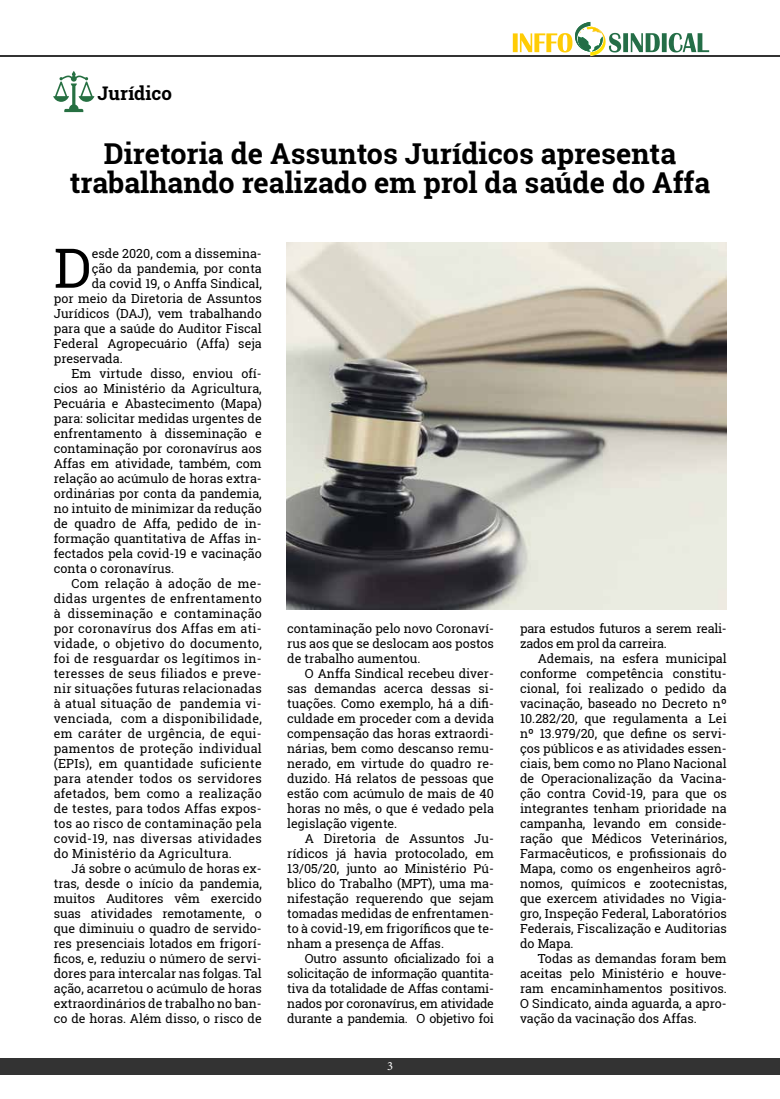
<style>
.page{position:relative;width:780px;height:1099px;background:#fff}
.page>*{position:absolute;margin:0;border:0;box-sizing:border-box;transform-origin:0 0}
.t1{font:54.75px "Roboto Slab";color:#000}
.t2{font:700 28.75px/29.4px "Roboto Slab";color:#000;text-align:center}
.t3{font:700 18.75px "Roboto Slab";color:#000}
.t4{font:12.5px/15px "Roboto Slab";color:#000;text-align:justify}
.t5{font:12.5px "Roboto Slab";letter-spacing:.02em;color:#000}
.t6{font:12.5px/15px "Roboto Slab";letter-spacing:-.02em;color:#000}
.t7{font:12.5px "Minion Pro";color:#fff}
</style>
<div class="page">
<div style="left:0;top:1058px;width:780px;height:16px;background:#333"></div>
<hr style="left:0;top:55px;width:780px;height:2px;background:#333">
<img style="left:590px;top:32px;width:16px;height:24px">
<svg style="left:609px;top:33px;width:100px;height:19px"></svg>
<svg style="left:513px;top:22px;width:89px;height:30px"></svg>
<img style="left:286px;top:243px;width:440px;height:366px">
<svg style="left:53px;top:71px;width:41px;height:41px"></svg>
<h3 class="t3" style="left:97px;top:80px;width:76px">Jurídico</h3>
<h2 class="t2" style="left:70px;top:138px;width:641px">Diretoria de Assuntos Jurídicos apresenta trabalhando realizado em prol da saúde do Affa</h2>
<h1 class="t1" style="left:54px;top:230px;width:39px">D</h1>
<p class="t4" style="left:92px;top:245px;width:171px">esde 2020, com a dissemina-</p>
<p class="t4" style="left:92px;top:260px;width:171px">ção da pandemia, por conta</p>
<p class="t4" style="left:92px;top:275px;width:171px">da covid 19, o Anffa Sindical,</p>
<p class="t4" style="left:54px;top:290px;width:209px">por meio da Diretoria de Assuntos</p>
<p class="t4" style="left:54px;top:305px;width:209px">Jurídicos (DAJ), vem trabalhando</p>
<p class="t4" style="left:54px;top:320px;width:209px">para que a saúde do Auditor Fiscal</p>
<p class="t4" style="left:54px;top:335px;width:209px">Federal Agropecuário (Affa) seja</p>
<p class="t4" style="left:54px;top:350px;width:70px">preservada.</p>
<p class="t4" style="left:71px;top:365px;width:192px">Em virtude disso, enviou ofí-</p>
<p class="t4" style="left:54px;top:380px;width:209px">cios ao Ministério da Agricultura,</p>
<p class="t4" style="left:54px;top:395px;width:209px">Pecuária e Abastecimento (Mapa)</p>
<p class="t4" style="left:54px;top:410px;width:209px">para: solicitar medidas urgentes de</p>
<p class="t4" style="left:54px;top:425px;width:209px">enfrentamento à disseminação e</p>
<p class="t4" style="left:54px;top:440px;width:209px">contaminação por coronavírus aos</p>
<p class="t4" style="left:54px;top:455px;width:209px">Affas em atividade, também, com</p>
<p class="t4" style="left:54px;top:470px;width:209px">relação ao acúmulo de horas extra-</p>
<p class="t4" style="left:54px;top:485px;width:209px">ordinárias por conta da pandemia,</p>
<p class="t4" style="left:54px;top:500px;width:209px">no intuito de minimizar da redução</p>
<p class="t4" style="left:54px;top:515px;width:209px">de quadro de Affa, pedido de in-</p>
<p class="t4" style="left:54px;top:530px;width:209px">formação quantitativa de Affas in-</p>
<p class="t4" style="left:54px;top:545px;width:209px">fectados pela covid-19 e vacinação</p>
<p class="t4" style="left:54px;top:560px;width:122px">conta o coronavírus.</p>
<p class="t5" style="left:71px;top:574px;width:192px">Com relação à adoção de me-</p>
<p class="t5" style="left:54px;top:589px;width:209px">didas urgentes de enfrentamento</p>
<p class="t5" style="left:54px;top:604px;width:209px">à disseminação e contaminação</p>
<p class="t5" style="left:54px;top:619px;width:209px">por coronavírus dos Affas em ati-</p>
<p class="t5" style="left:54px;top:634px;width:209px">vidade, o objetivo do documento,</p>
<p class="t5" style="left:54px;top:649px;width:209px">foi de resguardar os legítimos in-</p>
<p class="t5" style="left:54px;top:664px;width:209px">teresses de seus filiados e preve-</p>
<p class="t5" style="left:54px;top:679px;width:209px">nir situações futuras relacionadas</p>
<p class="t5" style="left:54px;top:694px;width:209px">à atual situação de pandemia vi-</p>
<p class="t5" style="left:54px;top:709px;width:209px">venciada, com a disponibilidade,</p>
<p class="t5" style="left:54px;top:724px;width:209px">em caráter de urgência, de equi-</p>
<p class="t5" style="left:54px;top:739px;width:209px">pamentos de proteção individual</p>
<p class="t5" style="left:54px;top:754px;width:209px">(EPIs), em quantidade suficiente</p>
<p class="t5" style="left:54px;top:769px;width:209px">para atender todos os servidores</p>
<p class="t5" style="left:54px;top:784px;width:209px">afetados, bem como a realização</p>
<p class="t5" style="left:54px;top:799px;width:209px">de testes, para todos Affas expos-</p>
<p class="t5" style="left:54px;top:814px;width:209px">tos ao risco de contaminação pela</p>
<p class="t5" style="left:54px;top:829px;width:209px">covid-19, nas diversas atividades</p>
<p class="t5" style="left:54px;top:844px;width:180px">do Ministério da Agricultura.</p>
<p class="t4" style="left:71px;top:860px;width:192px">Já sobre o acúmulo de horas ex-</p>
<p class="t4" style="left:54px;top:875px;width:209px">tras, desde o início da pandemia,</p>
<p class="t4" style="left:54px;top:890px;width:209px">muitos Auditores vêm exercido</p>
<p class="t4" style="left:54px;top:905px;width:209px">suas atividades remotamente, o</p>
<p class="t4" style="left:54px;top:920px;width:209px">que diminuiu o quadro de servido-</p>
<p class="t4" style="left:54px;top:935px;width:209px">res presenciais lotados em frigorí-</p>
<p class="t4" style="left:54px;top:950px;width:209px">ficos, e, reduziu o número de servi-</p>
<p class="t4" style="left:54px;top:965px;width:209px">dores para intercalar nas folgas. Tal</p>
<p class="t4" style="left:54px;top:980px;width:209px">ação, acarretou o acúmulo de horas</p>
<p class="t4" style="left:54px;top:995px;width:209px">extraordinários de trabalho no ban-</p>
<p class="t4" style="left:54px;top:1010px;width:209px">co de horas. Além disso, o risco de</p>
<p class="t4" style="left:287px;top:620px;width:208px">contaminação pelo novo Coronaví&shy;rus aos que se deslocam aos postos de trabalho aumentou.</p>
<p class="t4" style="left:287px;top:665px;width:208px;text-indent:18px">O Anffa Sindical recebeu diver&shy;sas demandas acerca dessas si&shy;tuações. Como exemplo, há a difi&shy;culdade em proceder com a devida compensação das horas extraordi&shy;nárias, bem como descanso remu&shy;nerado, em virtude do quadro re&shy;duzido. Há relatos de pessoas que estão com acúmulo de mais de 40 horas no mês, o que é vedado pela legislação vigente.</p>
<p class="t4" style="left:287px;top:830px;width:208px;text-indent:18px">A Diretoria de Assuntos Ju&shy;rídicos já havia protocolado, em 13/05/20, junto ao Ministério Pú&shy;blico do Trabalho (MPT), uma ma&shy;nifestação requerendo que sejam tomadas medidas de enfrentamen&shy;to à covid-19, em frigoríficos que te&shy;nham a presença de Affas.</p>
<p class="t4" style="left:287px;top:950px;width:208px;text-indent:18px">Outro assunto oficializado foi a solicitação de informação quantita&shy;tiva da totalidade de Affas contami&shy;nados por coronavírus, em atividade durante a pandemia. O objetivo foi</p>
<p class="t7" style="left:387px;top:1057px;width:7px">3</p>
<p class="t6" style="left:520px;top:620px;width:208px">para estudos futuros a serem reali&shy;zados em prol da carreira.</p>
<p class="t4" style="left:520px;top:650px;width:208px;text-indent:18px">Ademais, na esfera municipal conforme competência constitu&shy;cional, foi realizado o pedido da vacinação, baseado no Decreto nº 10.282/20, que regulamenta a Lei nº 13.979/20, que define os servi&shy;ços públicos e as atividades essen&shy;ciais, bem como no Plano Nacional de Operacionalização da Vacina&shy;ção contra Covid-19, para que os integrantes tenham prioridade na campanha, levando em conside&shy;ração que Médicos Veterinários, Farmacêuticos, e profissionais do Mapa, como os engenheiros agrô&shy;nomos, químicos e zootecnistas, que exercem atividades no Vigia&shy;gro, Inspeção Federal, Laboratórios Federais, Fiscalização e Auditorias do Mapa.</p>
<p class="t4" style="left:520px;top:950px;width:208px;text-indent:18px">Todas as demandas foram bem aceitas pelo Ministério e houve&shy;ram encaminhamentos positivos.<br>O Sindicato, ainda aguarda, a apro&shy;vação da vacinação dos Affas.</p>
</div>
